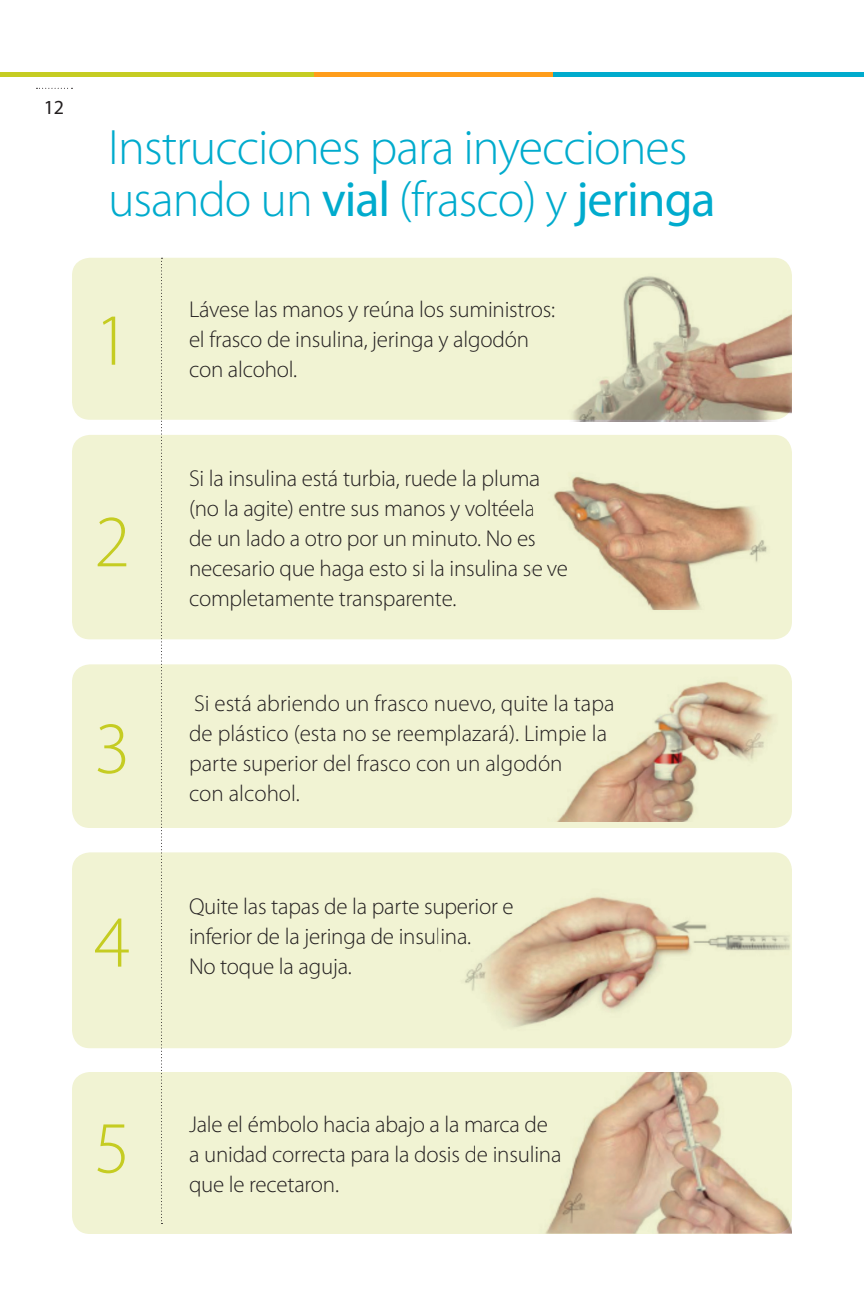
<style>
.page{position:relative;width:864px;height:1296px;background:#fff}
.page>*{position:absolute;margin:0;border:0;box-sizing:border-box;transform-origin:0 0}
.t1{font:300 74px "Myriad Pro";color:#c5cc22}
.t2{font:300 50px/52px "Myriad Pro";letter-spacing:-.02em;color:#00abcd}
.t3{font:300 23px/30px "Myriad Pro";letter-spacing:-.01em;color:#231f20}
.t4{font:20px "Myriad Pro";color:#231f20}
.s1{font-weight:400}
</style>
<div class="page">
<hr style="left:0;top:72px;width:277px;height:4px;background:#c5cc22">
<hr style="left:570px;top:72px;width:294px;height:4px;background:#00abcd">
<svg style="left:36px;top:88px;width:37px;height:1px"></svg>
<div style="left:73px;top:72px;width:241px;height:5px;background:#c5cc22"></div>
<div style="left:314px;top:72px;width:239px;height:5px;background:#ff9d1b"></div>
<div style="left:553px;top:72px;width:240px;height:5px;background:#00abcd"></div>
<div style="left:72px;top:258px;width:720px;height:162px;background:#f1f3d3;border-radius:18px"></div>
<div style="left:72px;top:435px;width:720px;height:204px;background:#f1f3d3;border-radius:18px"></div>
<div style="left:72px;top:1072px;width:720px;height:162px;background:#f1f3d3;border-radius:18px"></div>
<div style="left:72px;top:664px;width:720px;height:164px;background:#f1f3d3;border-radius:18px"></div>
<div style="left:72px;top:852px;width:720px;height:196px;background:#f1f3d3;border-radius:18px"></div>
<svg style="left:161px;top:258px;width:2px;height:966px"></svg>
<img style="left:572px;top:276px;width:220px;height:145px">
<img style="left:553px;top:476px;width:214px;height:134px">
<img style="left:557px;top:674px;width:235px;height:147px">
<img style="left:465px;top:896px;width:325px;height:131px">
<img style="left:545px;top:1072px;width:247px;height:162px">
<p class="t4" style="left:44px;top:95px;width:22px">12</p>
<p class="t2" style="left:108px;top:120px;width:609px">Instrucciones para inyecciones usando un <span class="s1">vial</span> (frasco) y <span class="s1">jeringa</span></p>
<p class="t1" style="left:94px;top:296px;width:38px">1</p>
<p class="t3" style="left:189px;top:295px;width:368px">Lávese las manos y reúna los suministros: el frasco de insulina, jeringa y algodón con alcohol.</p>
<p class="t1" style="left:94px;top:497px;width:38px">2</p>
<p class="t1" style="left:94px;top:704px;width:38px">3</p>
<p class="t3" style="left:189px;top:463px;width:381px">Si la insulina está turbia, ruede la pluma (no la agite) entre sus manos y voltéela<br>de un lado a otro por un minuto. No es necesario que haga esto si la insulina se ve completamente transparente.</p>
<p class="t3" style="left:189px;top:688px;width:427px">Si está abriendo un frasco nuevo, quite la tapa de plástico (esta no se reemplazará). Limpie la parte superior del frasco con un algodón<br>con alcohol.</p>
<p class="t1" style="left:94px;top:897px;width:38px">4</p>
<p class="t3" style="left:189px;top:891px;width:326px">Quite las tapas de la parte superior e inferior de la jeringa de insulina.<br>No toque la aguja.</p>
<p class="t1" style="left:94px;top:1103px;width:38px">5</p>
<p class="t3" style="left:189px;top:1109px;width:374px">Jale el émbolo hacia abajo a la marca de a unidad correcta para la dosis de insulina que le recetaron.</p>
</div>
